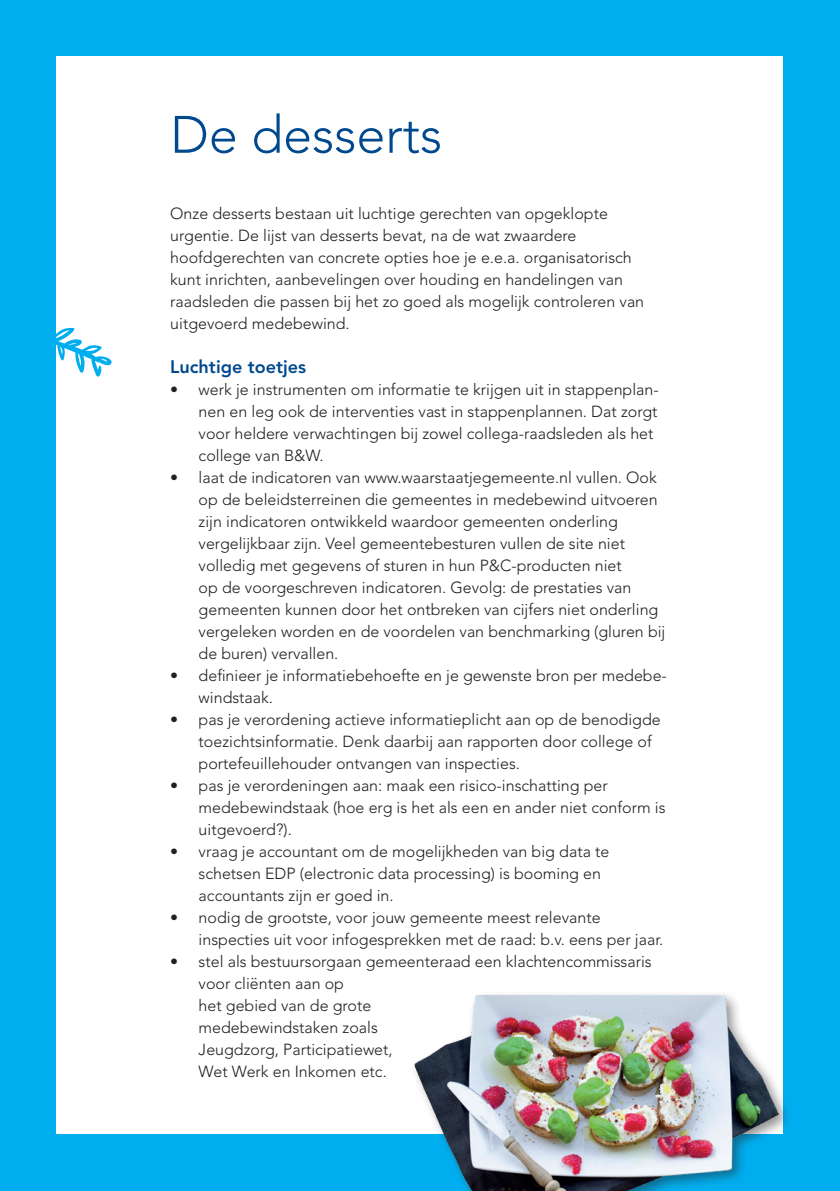
<style>
.page{position:relative;width:840px;height:1191px;background:#fff}
.page>*{position:absolute;margin:0;border:0;box-sizing:border-box;transform-origin:0 0}
.t1{font:300 52px "Avenir LT Std";color:#01498e}
.t2{font:800 18px "Avenir LT Std";color:#01498e}
.t3{font:300 16px/22px "Avenir LT Std";color:#231f20}
</style>
<div class="page">
<div style="left:0;top:0;width:839px;height:1191px;background:#00aeef"></div>
<div style="left:57px;top:56px;width:725px;height:1077px;background:#fff"></div>
<svg style="left:0;top:257px;width:112px;height:120px"></svg>
<div style="left:409px;top:989px;width:383px;height:202px;background:#231f20;opacity:.5"></div>
<img style="left:410px;top:995px;width:370px;height:196px">
<h1 class="t1" style="left:170px;top:104px;width:273px">De desserts</h1>
<p class="t3" style="left:170px;top:202px;width:475px">Onze desserts bestaan uit luchtige gerechten van opgeklopte urgentie. De lijst van desserts bevat, na de wat zwaardere hoofdgerechten van concrete opties hoe je e.e.a. organisatorisch kunt inrichten, aanbevelingen over houding en handelingen van raadsleden die passen bij het zo goed als mogelijk controleren van uitgevoerd medebewind.</p>
<p class="t2" style="left:170px;top:356px;width:137px">Luchtige toetjes</p>
<p class="t3" style="left:198px;top:378px;width:461px;text-indent:-28px">• werk je instrumenten om informatie te krijgen uit in stappenplan&shy;nen en leg ook de interventies vast in stappenplannen. Dat zorgt voor heldere verwachtingen bij zowel collega-raadsleden als het college van B&amp;W.</p>
<p class="t3" style="left:198px;top:466px;width:468px;text-indent:-28px">• laat de indicatoren van www.waarstaatjegemeente.nl vullen. Ook op de beleidsterreinen die gemeentes in medebewind uitvoeren zijn indicatoren ontwikkeld waardoor gemeenten onderling vergelijkbaar zijn. Veel gemeentebesturen vullen de site niet volledig met gegevens of sturen in hun P&amp;C-producten niet<br>op de voorgeschreven indicatoren. Gevolg: de prestaties van gemeenten kunnen door het ontbreken van cijfers niet onderling vergeleken worden en de voordelen van benchmarking (gluren bij de buren) vervallen.</p>
<p class="t3" style="left:198px;top:664px;width:469px;text-indent:-28px">• definieer je informatiebehoefte en je gewenste bron per medebe&shy;windstaak.</p>
<p class="t3" style="left:198px;top:708px;width:463px;text-indent:-28px">• pas je verordening actieve informatieplicht aan op de benodigde toezichtsinformatie. Denk daarbij aan rapporten door college of portefeuillehouder ontvangen van inspecties.</p>
<p class="t3" style="left:198px;top:774px;width:468px;text-indent:-28px">• pas je verordeningen aan: maak een risico-inschatting per medebewindstaak (hoe erg is het als een en ander niet conform is uitgevoerd?).</p>
<p class="t3" style="left:198px;top:840px;width:412px;text-indent:-28px">• vraag je accountant om de mogelijkheden van big data te schetsen EDP (electronic data processing) is booming en accountants zijn er goed in.</p>
<p class="t3" style="left:198px;top:906px;width:466px;text-indent:-28px">• nodig de grootste, voor jouw gemeente meest relevante inspecties uit voor infogesprekken met de raad: b.v. eens per jaar.</p>
<p class="t3" style="left:198px;top:950px;width:454px;text-indent:-28px">• stel als bestuursorgaan gemeenteraad een klachtencommissaris voor cliënten aan op<br>het gebied van de grote<br>medebewindstaken zoals<br>Jeugdzorg, Participatiewet,<br>Wet Werk en Inkomen etc.</p>
</div>
